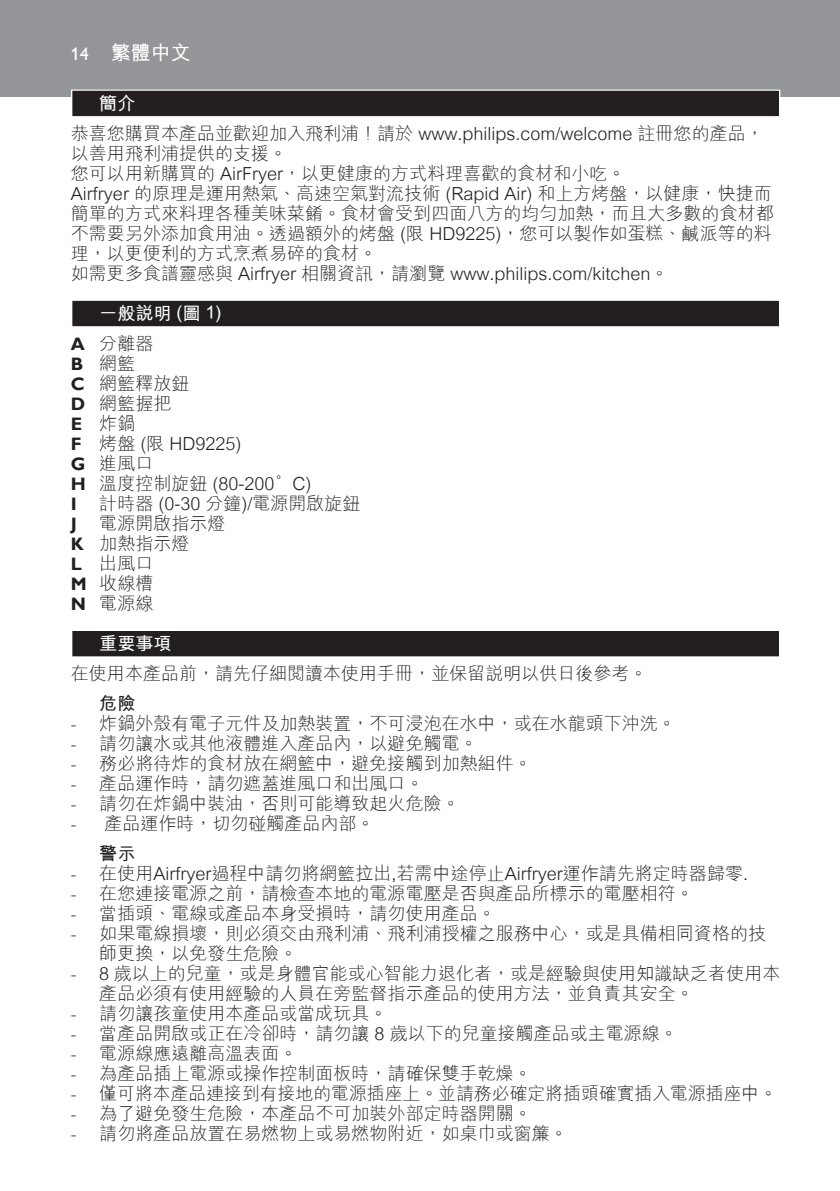
<style>
.page{position:relative;width:840px;height:1191px;background:#fff}
.page>*{position:absolute;margin:0;border:0;box-sizing:border-box;transform-origin:0 0}
.t1{font:700 20px "M Hei B5";color:#fff}
.t2{font:300 18px/20px "M Hei B5";color:#231f20}
.t3{font:700 18px/30px "M Hei B5";color:#fff}
.t4{font:18px "Gill Sans Alt One WGL";color:#fff}
.t5{font:700 18px "M Hei B5";color:#231f20}
.t6{font:700 18px "Gill Sans Alt One WGL";color:#231f20}
.s1{font-family:"Gill Sans Alt One WGL";color:#231f20}
.s2{font-weight:300;color:#231f20}
.s3{font-family:"Gill Sans Alt One WGL";font-weight:700}
.s4{font-family:"Gill Sans Alt One WGL Light";font-weight:400}
.s5{font-weight:700}
</style>
<div class="page">
<div style="left:0;top:0;width:839px;height:96px;background:#939598"></div>
<div style="left:71px;top:90px;width:709px;height:28px;background:#e4e3e3"></div>
<div style="left:72px;top:91px;width:706px;height:25px;background:#231f20"></div>
<div style="left:71px;top:300px;width:709px;height:28px;background:#d0cfcf"></div>
<div style="left:72px;top:301px;width:706px;height:25px;background:#231f20"></div>
<div style="left:71px;top:630px;width:709px;height:28px;background:#b0afaf"></div>
<div style="left:72px;top:631px;width:706px;height:25px;background:#231f20"></div>
<p class="t4" style="left:71px;top:42px;width:19px">14</p>
<p class="t1" style="left:111px;top:43px;width:82px">繁體中文</p>
<p class="t3" style="left:99px;top:88px;width:37px">簡介</p>
<p class="t2" style="left:71px;top:124px;width:704px">恭喜您購買本產品並歡迎加入飛利浦！請於 www.philips.com/welcome 註冊您的產品，以善用飛利浦提供的支援。<br>您可以用新購買的 AirFryer，以更健康的方式料理喜歡的食材和小吃。<br>Airfryer 的原理是運用熱氣、高速空氣對流技術 (Rapid Air) 和上方烤盤，以健康，快捷而簡單的方式來料理各種美味菜餚。食材會受到四面八方的均勻加熱，而且大多數的食材都不需要另外添加食用油。透過額外的烤盤 (限 HD9225)，您可以製作如蛋糕、鹹派等的料理，以更便利的方式烹煮易碎的食材。<br>如需更多食譜靈感與 Airfryer 相關資訊，請瀏覽 www.philips.com/kitchen。</p>
<p class="t3" style="left:71px;top:298px;width:152px;text-indent:28px">一般說明 (圖 1)<br><span class="s1">A</span> <span class="s2">分離器</span></p>
<p class="t2" style="left:71px;top:354px;width:242px"><span class="s3">B</span> 網籃<br><span class="s3">C</span> 網籃釋放鈕<br><span class="s3">D</span> 網籃握把<br><span class="s3">E</span> 炸鍋<br><span class="s3">F</span> 烤盤 (限 HD9225)<br><span class="s3">G</span> 進風口<br><span class="s3">H</span> 溫度控制旋鈕 (80-200°C)</p>
<p class="t6" style="left:71px;top:492px;width:5px">I</p>
<p class="t2" style="left:71px;top:494px;width:291px;text-indent:28px">計時器 (0-30 分鐘)/電源開啟旋鈕<br><span class="s3">J</span> 電源開啟指示燈<br><span class="s3">K</span> 加熱指示燈<br><span class="s3">L</span> 出風口<br><span class="s3">M</span> 收線槽<br><span class="s3">N</span> 電源線</p>
<p class="t3" style="left:99px;top:628px;width:73px">重要事項</p>
<p class="t2" style="left:71px;top:664px;width:577px">在使用本產品前，請先仔細閱讀本使用手冊，並保留說明以供日後參考。</p>
<p class="t5" style="left:99px;top:694px;width:37px">危險</p>
<p class="t2" style="left:71px;top:714px;width:606px"><span class="s4">-</span> 炸鍋外殼有電子元件及加熱裝置，不可浸泡在水中，或在水龍頭下沖洗。</p>
<p class="t2" style="left:71px;top:734px;width:408px"><span class="s4">-</span> 請勿讓水或其他液體進入產品內，以避免觸電。</p>
<p class="t2" style="left:71px;top:754px;width:462px"><span class="s4">-</span> 務必將待炸的食材放在網籃中，避免接觸到加熱組件。</p>
<p class="t2" style="left:71px;top:774px;width:354px"><span class="s4">-</span> 產品運作時，請勿遮蓋進風口和出風口。</p>
<p class="t2" style="left:71px;top:794px;width:390px"><span class="s4">-</span> 請勿在炸鍋中裝油，否則可能導致起火危險。</p>
<p class="t2" style="left:99px;top:809px;width:277px;line-height:30px;text-indent:-28px"><span class="s4">-</span> 產品運作時，切勿碰觸產品內部。<span class="s5">警示</span></p>
<p class="t2" style="left:71px;top:864px;width:678px"><span class="s4">-</span> 在使用Airfryer過程中請勿將網籃拉出,若需中途停止Airfryer運作請先將定時器歸零.</p>
<p class="t2" style="left:71px;top:884px;width:624px"><span class="s4">-</span> 在您連接電源之前，請檢查本地的電源電壓是否與產品所標示的電壓相符。</p>
<p class="t2" style="left:71px;top:904px;width:426px"><span class="s4">-</span> 當插頭、電線或產品本身受損時，請勿使用產品。</p>
<p class="t2" style="left:99px;top:924px;width:668px;text-indent:-28px"><span class="s4">-</span> 如果電線損壞，則必須交由飛利浦、飛利浦授權之服務中心，或是具備相同資格的技師更換，以免發生危險。</p>
<p class="t2" style="left:99px;top:964px;width:682px;text-indent:-28px"><span class="s4">-</span> 8 歲以上的兒童，或是身體官能或心智能力退化者，或是經驗與使用知識缺乏者使用本產品必須有使用經驗的人員在旁監督指示產品的使用方法，並負責其安全。</p>
<p class="t2" style="left:71px;top:1004px;width:318px"><span class="s4">-</span> 請勿讓孩童使用本產品或當成玩具。</p>
<p class="t2" style="left:71px;top:1024px;width:608px"><span class="s4">-</span> 當產品開啟或正在冷卻時，請勿讓 8 歲以下的兒童接觸產品或主電源線。</p>
<p class="t2" style="left:71px;top:1044px;width:228px"><span class="s4">-</span> 電源線應遠離高溫表面。</p>
<p class="t2" style="left:71px;top:1064px;width:462px"><span class="s4">-</span> 為產品插上電源或操作控制面板時，請確保雙手乾燥。</p>
<p class="t2" style="left:71px;top:1084px;width:707px"><span class="s4">-</span> 僅可將本產品連接到有接地的電源插座上。並請務必確定將插頭確實插入電源插座中。</p>
<p class="t2" style="left:71px;top:1104px;width:462px"><span class="s4">-</span> 為了避免發生危險，本產品不可加裝外部定時器開關。</p>
<p class="t2" style="left:71px;top:1124px;width:498px"><span class="s4">-</span> 請勿將產品放置在易燃物上或易燃物附近，如桌巾或窗簾。</p>
</div>
